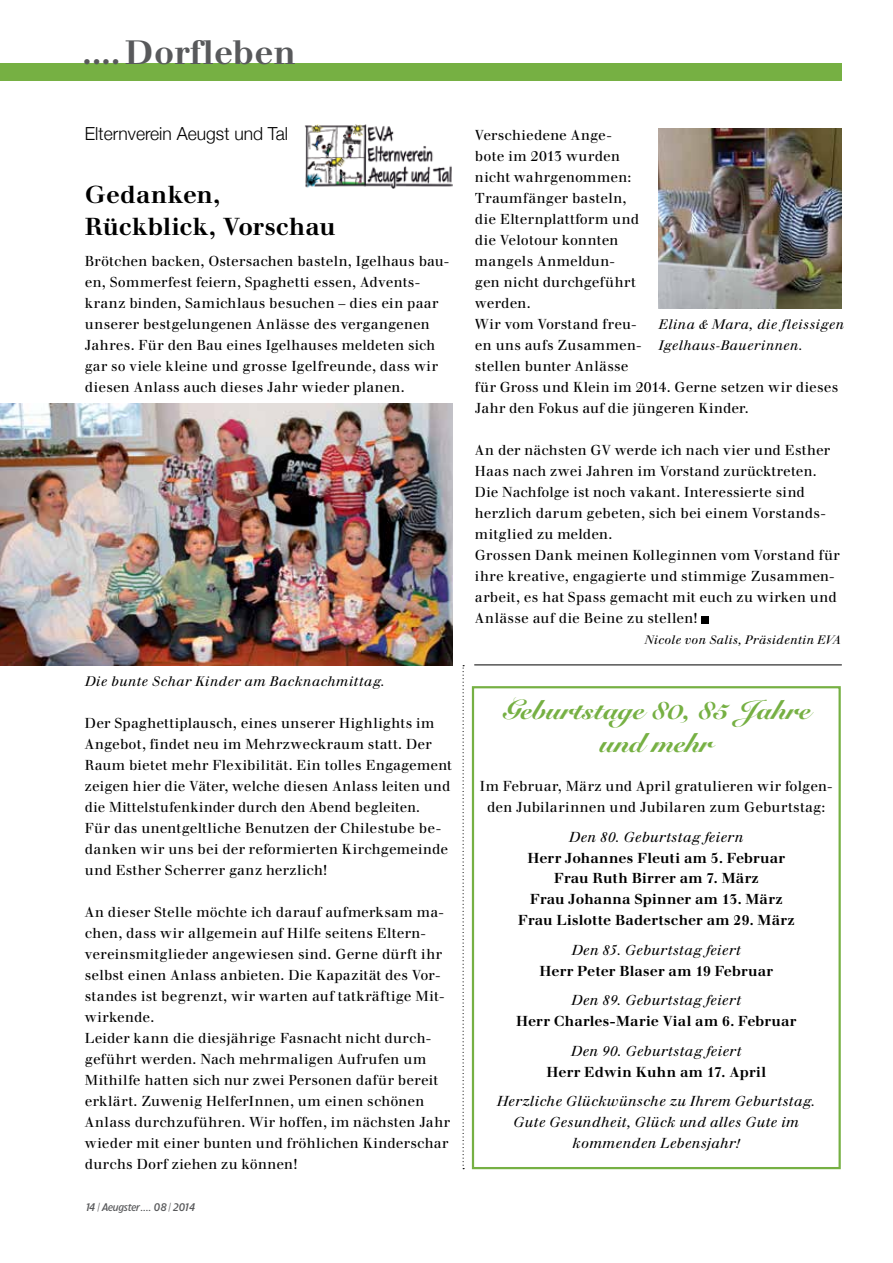
<style>
.page{position:relative;width:893px;height:1263px;background:#fff}
.page>*{position:absolute;margin:0;border:0;box-sizing:border-box;transform-origin:0 0}
.t1{font:700 33px "Walbaum";letter-spacing:.01em;color:#58595b}
.t2{font:27px/33px "Snell Roundhand Black Script";letter-spacing:.005em;color:#76b043;text-align:center}
.t3{font:700 24px/31.5px "Walbaum";color:#000}
.t4{font:300 18px "Helvetica Neue";color:#000}
.t5{font:14.1px/21px "Walbaum";letter-spacing:.015em;color:#000}
.t6{font:italic 14.1px/20.9px "Walbaum";letter-spacing:.025em;color:#000;text-align:center}
.t7{font:700 14.1px/20.9px "Walbaum";letter-spacing:.01em;color:#000;text-align:center}
.t8{font:700 14.1px "Walbaum";letter-spacing:.03em;color:#000}
.t9{font:italic 13.5px/21px "Walbaum";letter-spacing:.035em;color:#000}
.t10{font:italic 12px "Walbaum";letter-spacing:.03em;color:#000}
.t11{font:italic 10.5px "TF Forever Two Medm";letter-spacing:-.01em;color:#58595b}
</style>
<div class="page">
<div style="left:0;top:64px;width:842px;height:17px;background:#76b043"></div>
<svg style="left:463px;top:665px;width:1px;height:504px"></svg>
<hr style="left:474px;top:664px;width:368px;height:1px;background:#000">
<img style="left:305px;top:125px;width:148px;height:64px">
<div style="left:702px;top:616px;width:7px;height:7px;background:#000"></div>
<img style="left:658px;top:128px;width:184px;height:180px">
<img style="left:0;top:404px;width:453px;height:261px">
<div style="left:472px;top:686px;width:369px;height:483px;border:2px solid #76b043"></div>
<h1 class="t1" style="left:82px;top:32px;width:215px">....Dorfleben</h1>
<p class="t4" style="left:85px;top:123px;width:205px">Elternverein Aeugst und Tal</p>
<h3 class="t3" style="left:85px;top:179px;width:252px">Gedanken,<br>Rückblick, Vorschau</h3>
<p class="t5" style="left:85px;top:251px;width:366px">Brötchen backen, Ostersachen basteln, Igelhaus bau&shy;en, Sommerfest feiern, Spaghetti essen, Advents&shy;kranz binden, Samichlaus besuchen – dies ein paar unserer bestgelungenen Anlässe des vergangenen Jahres. Für den Bau eines Igelhauses meldeten sich gar so viele kleine und grosse Igelfreunde, dass wir diesen Anlass auch dieses Jahr wieder planen.</p>
<p class="t9" style="left:85px;top:671px;width:301px">Die bunte Schar Kinder am Backnachmittag.</p>
<p class="t5" style="left:85px;top:713px;width:369px">Der Spaghettiplausch, eines unserer Highlights im Angebot, findet neu im Mehrzweckraum statt. Der Raum bietet mehr Flexibilität. Ein tolles Engagement zeigen hier die Väter, welche diesen Anlass leiten und die Mittelstufenkinder durch den Abend begleiten.<br>Für das unentgeltliche Benutzen der Chilestube be&shy;danken wir uns bei der reformierten Kirchgemeinde und Esther Scherrer ganz herzlich!</p>
<p class="t5" style="left:85px;top:902px;width:367px">An dieser Stelle möchte ich darauf aufmerksam ma&shy;chen, dass wir allgemein auf Hilfe seitens Eltern&shy;vereinsmitglieder angewiesen sind. Gerne dürft ihr selbst einen Anlass anbieten. Die Kapazität des Vor&shy;standes ist begrenzt, wir warten auf tatkräftige Mit&shy;wirkende.<br>Leider kann die diesjährige Fasnacht nicht durch&shy;geführt werden. Nach mehrmaligen Aufrufen um Mithilfe hatten sich nur zwei Personen dafür bereit erklärt. Zuwenig HelferInnen, um einen schönen Anlass durchzuführen. Wir hoffen, im nächsten Jahr wieder mit einer bunten und fröhlichen Kinderschar durchs Dorf ziehen zu können!</p>
<p class="t11" style="left:85px;top:1201px;width:111px">14 | Aeugster .... 08 | 2014</p>
<p class="t5" style="left:475px;top:125px;width:365px">Verschiedene Ange-<br>bote im 2013 wurden<br>nicht wahrgenommen:<br>Traumfänger basteln,<br>die Elternplattform und<br>die Velotour konnten<br>mangels Anmeldun-<br>gen nicht durchgeführt<br>werden.<br>Wir vom Vorstand freu-<br>en uns aufs Zusammen-<br>stellen bunter Anlässe<br>für Gross und Klein im 2014. Gerne setzen wir dieses<br>Jahr den Fokus auf die jüngeren Kinder.</p>
<p class="t5" style="left:475px;top:440px;width:366px">An der nächsten GV werde ich nach vier und Esther Haas nach zwei Jahren im Vorstand zurücktreten.<br>Die Nachfolge ist noch vakant. Interessierte sind herzlich darum gebeten, sich bei einem Vorstands&shy;mitglied zu melden.<br>Grossen Dank meinen Kolleginnen vom Vorstand für ihre kreative, engagierte und stimmige Zusammen&shy;arbeit, es hat Spass gemacht mit euch zu wirken und Anlässe auf die Beine zu stellen!</p>
<p class="t10" style="left:645px;top:633px;width:197px">Nicole von Salis, Präsidentin EVA</p>
<p class="t9" style="left:659px;top:314px;width:187px">Elina &amp; Mara, die fleissigen<br>Igelhaus-Bauerinnen.</p>
<h2 class="t2" style="left:502px;top:694px;width:310px">Geburtstage 80, 85 Jahre und mehr</h2>
<p class="t5" style="left:480px;top:776px;width:354px;text-align:center">Im Februar, März und April gratulieren wir folgen&shy;den Jubilarinnen und Jubilaren zum Geburtstag:</p>
<p class="t6" style="left:569px;top:826px;width:176px">Den 80. Geburtstag feiern</p>
<p class="t7" style="left:518px;top:847px;width:278px">Herr Johannes Fleuti am 5. Februar<br>Frau Ruth Birrer am 7. März<br>Frau Johanna Spinner am 13. März<br>Frau Lislotte Badertscher am 29. März</p>
<p class="t6" style="left:572px;top:939px;width:171px">Den 85. Geburtstag feiert</p>
<p class="t7" style="left:540px;top:960px;width:235px">Herr Peter Blaser am 19 Februar</p>
<p class="t6" style="left:572px;top:990px;width:171px">Den 89. Geburtstag feiert</p>
<p class="t7" style="left:516px;top:1011px;width:282px">Herr Charles-Marie Vial am 6. Februar</p>
<p class="t6" style="left:571px;top:1040px;width:172px">Den 90. Geburtstag feiert</p>
<p class="t8" style="left:547px;top:1063px;width:221px">Herr Edwin Kuhn am 17. April</p>
<p class="t6" style="left:497px;top:1091px;width:320px">Herzliche Glückwünsche zu Ihrem Geburtstag.<br>Gute Gesundheit, Glück und alles Gute im kommenden Lebensjahr!</p>
</div>
